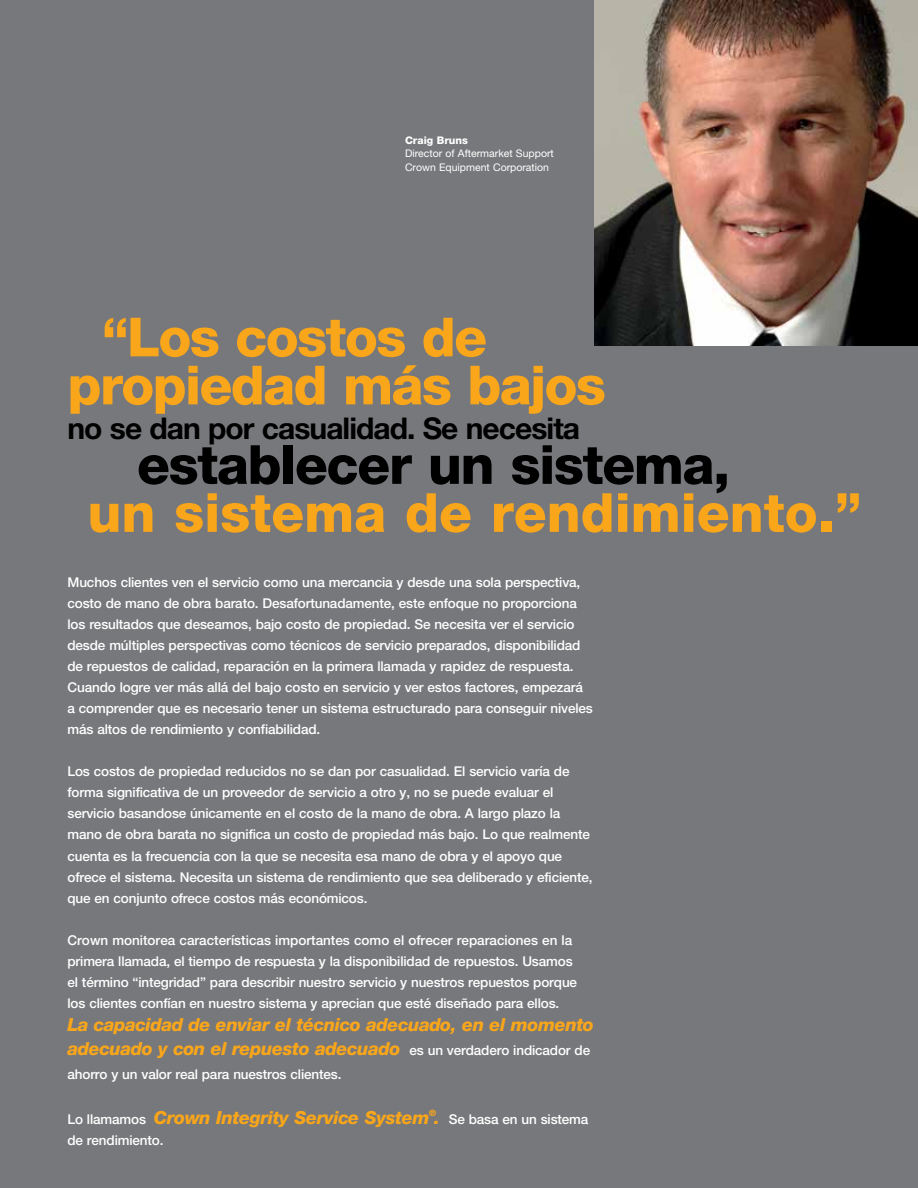
<style>
.page{position:relative;width:918px;height:1188px;background:#77787b}
.page>*{position:absolute;margin:0;border:0;box-sizing:border-box;transform-origin:0 0}
.t1{font:800 54px/48px "Helvetica Neue LT Std";letter-spacing:-.03em;color:#faa61a}
.t2{font:800 54px "Helvetica Neue LT Std";color:#faa61a}
.t3{font:800 54px "Helvetica Neue LT Std";letter-spacing:-.025em;color:#000}
.t4{font:700 30px "Helvetica Neue LT Std";letter-spacing:-.03em;color:#000}
.t5{font:italic 800 18px/24px "Helvetica Neue LT Std";letter-spacing:-.02em;color:#faa61a}
.t6{font:500 13.5px/21px "Helvetica Neue LT Std";letter-spacing:-.01em;color:#fff}
.t7{font:10.5px/13.5px "Helvetica Neue LT Std";color:#fff}
.t8{font:800 10.5px "Helvetica Neue LT Std";color:#fff}
.s1{font-weight:500;font-style:normal;font-size:13.5px;color:#fff}
</style>
<div class="page">
<img style="left:594px;top:0;width:324px;height:346px">
<p class="t8" style="left:405px;top:134px;width:64px">Craig Bruns</p>
<p class="t7" style="left:405px;top:146px;width:150px">Director of Aftermarket Support<br>Crown Equipment Corporation</p>
<h1 class="t1" style="left:68px;top:313px;width:540px;text-indent:34px">“Los costos de propiedad más bajos</h1>
<h2 class="t4" style="left:68px;top:410px;width:514px">no se dan por casualidad. Se necesita</h2>
<h1 class="t3" style="left:137px;top:432px;width:595px">establecer un sistema,</h1>
<h1 class="t2" style="left:87px;top:480px;width:776px">un sistema de rendimiento.”</h1>
<p class="t6" style="left:68px;top:572px;width:527px">Muchos clientes ven el servicio como una mercancia y desde una sola perspectiva, costo de mano de obra barato. Desafortunadamente, este enfoque no proporciona los resultados que deseamos, bajo costo de propiedad. Se necesita ver el servicio desde múltiples perspectivas como técnicos de servicio preparados, disponibilidad de repuestos de calidad, reparación en la primera llamada y rapidez de respuesta.<br>Cuando logre ver más allá del bajo costo en servicio y ver estos factores, empezará a comprender que es necesario tener un sistema estructurado para conseguir niveles más altos de rendimiento y confiabilidad.</p>
<p class="t6" style="left:68px;top:761px;width:527px">Los costos de propiedad reducidos no se dan por casualidad. El servicio varía de forma significativa de un proveedor de servicio a otro y, no se puede evaluar el servicio basandose únicamente en el costo de la mano de obra. A largo plazo la mano de obra barata no significa un costo de propiedad más bajo. Lo que realmente cuenta es la frecuencia con la que se necesita esa mano de obra y el apoyo que ofrece el sistema. Necesita un sistema de rendimiento que sea deliberado y eficiente, que en conjunto ofrece costos más económicos.</p>
<p class="t6" style="left:68px;top:929px;width:511px">Crown monitorea características importantes como el ofrecer reparaciones en la primera llamada, el tiempo de respuesta y la disponibilidad de repuestos. Usamos el término “integridad” para describir nuestro servicio y nuestros repuestos porque los clientes confían en nuestro sistema y aprecian que esté diseñado para ellos.</p>
<h3 class="t5" style="left:68px;top:1013px;width:528px">La capacidad de enviar el técnico adecuado, en el momento adecuado y con el repuesto adecuado <span class="s1">es un verdadero indicador de</span></h3>
<p class="t6" style="left:68px;top:1064px;width:275px">ahorro y un valor real para nuestros clientes.</p>
<h3 class="t5" style="left:68px;top:1106px;width:522px"><span class="s1">Lo llamamos</span> Crown Integrity Service System<sup>®</sup>. <span class="s1">Se basa en un sistema</span></h3>
<p class="t6" style="left:67px;top:1130px;width:98px">de rendimiento.</p>
</div>
